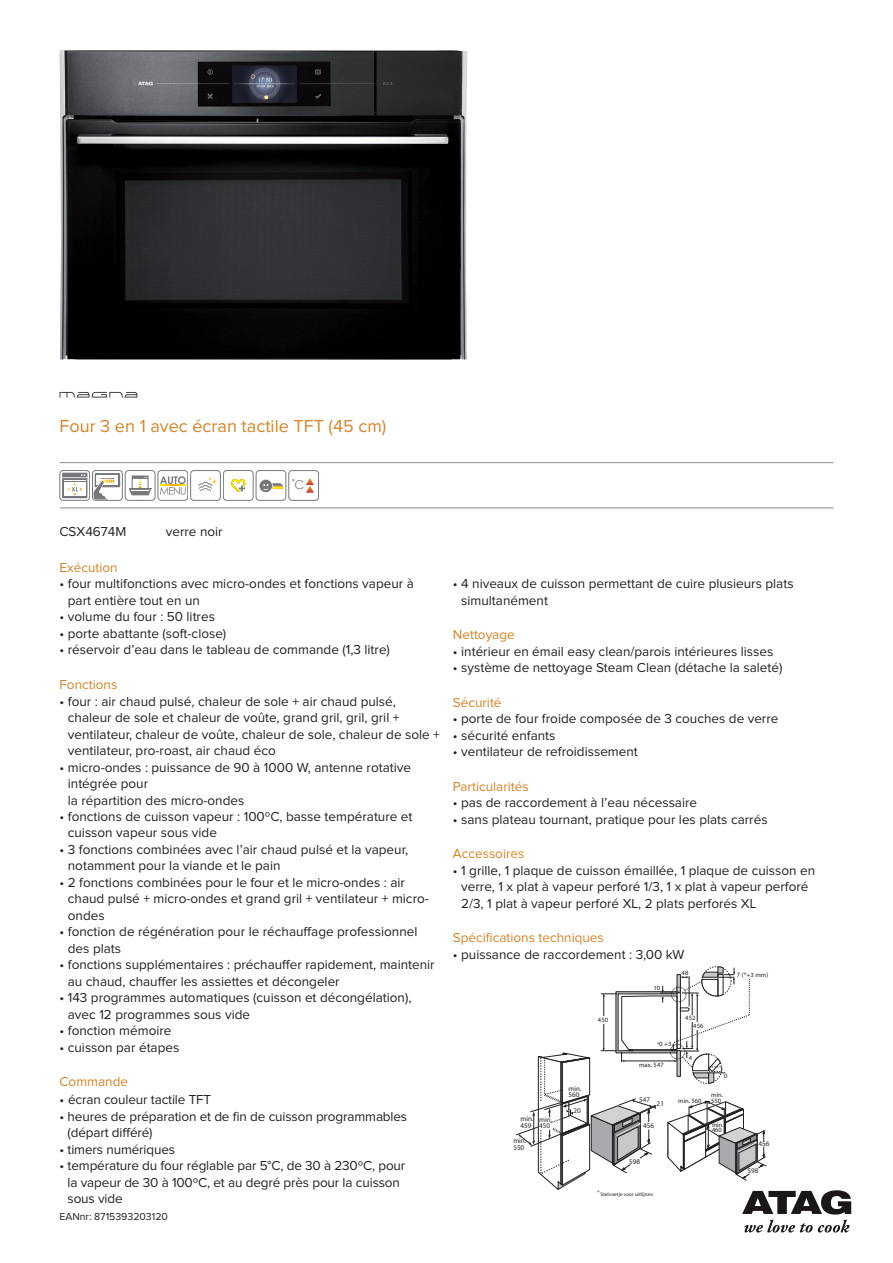
<style>
.page{position:relative;width:893px;height:1263px;background:#fff}
.page>*{position:absolute;margin:0;border:0;box-sizing:border-box;transform-origin:0 0}
.t1{font:18px "Proxima Nova";color:#db8225}
.t2{font:13.5px/16.5px "Proxima Nova";color:#231f20}
.t3{font:13.5px "Proxima Nova";color:#db8225}
.t4{font:12px "Century Gothic";color:#76787b}
.t5{font:10.5px "Proxima Nova";color:#231f20}
.t6{font:7.05px/6.4px "Helvetica Neue";color:#231f20}
.t7{font:7.05px "Helvetica Neue LT Std";color:#231f20}
.t8{font:6.6px/5.4px "Helvetica Neue";color:#231f20}
.t9{font:6.45px/7.4px "Helvetica Neue LT Std";letter-spacing:.01em;color:#231f20}
.t10{font:5.1px "Helvetica Neue LT Std";letter-spacing:.01em;color:#231f20}
.s1{font-size:5.1px}
</style>
<div class="page">
<hr style="left:60px;top:462px;width:773px;height:1px;background:#8a8c8f">
<hr style="left:60px;top:508px;width:773px;height:1px;background:#8a8c8f">
<svg style="left:744px;top:1220px;width:105px;height:12px"></svg>
<img style="left:59px;top:50px;width:408px;height:310px">
<svg style="left:60px;top:392px;width:77px;height:5px"></svg>
<svg style="left:516px;top:966px;width:335px;height:248px"></svg>
<div style="left:60px;top:470px;width:30px;height:31px;border:1px solid #76787b;border-radius:3px"></div>
<svg style="left:62px;top:473px;width:25px;height:25px"></svg>
<div style="left:92px;top:470px;width:31px;height:31px;border:1px solid #76787b;border-radius:3px"></div>
<svg style="left:94px;top:473px;width:26px;height:27px"></svg>
<div style="left:125px;top:470px;width:30px;height:31px;border:1px solid #76787b;border-radius:3px"></div>
<svg style="left:129px;top:475px;width:22px;height:20px"></svg>
<div style="left:158px;top:470px;width:30px;height:31px;border:1px solid #76787b;border-radius:3px"></div>
<svg style="left:160px;top:476px;width:26px;height:19px"></svg>
<div style="left:190px;top:470px;width:31px;height:31px;border:1px solid #76787b;border-radius:3px"></div>
<svg style="left:198px;top:477px;width:20px;height:14px"></svg>
<div style="left:223px;top:470px;width:30px;height:31px;border:1px solid #76787b;border-radius:3px"></div>
<svg style="left:231px;top:479px;width:15px;height:13px"></svg>
<div style="left:256px;top:470px;width:30px;height:31px;border:1px solid #76787b;border-radius:3px"></div>
<div style="left:260px;top:479px;width:13px;height:13px;background:#989a9b;border-radius:50%"></div>
<div style="left:260px;top:480px;width:12px;height:12px;background:#76787b;border-radius:50%"></div>
<svg style="left:261px;top:479px;width:22px;height:12px"></svg>
<div style="left:288px;top:470px;width:31px;height:31px;border:1px solid #76787b;border-radius:3px"></div>
<svg style="left:306px;top:478px;width:8px;height:15px"></svg>
<h1 class="t1" style="left:60px;top:418px;width:328px">Four 3 en 1 avec écran tactile TFT (45 cm)</h1>
<p class="t4" style="left:291px;top:477px;width:14px">˚C</p>
<p class="t2" style="left:60px;top:524px;width:68px">CSX4674M</p>
<p class="t2" style="left:166px;top:524px;width:58px">verre noir</p>
<p class="t3" style="left:60px;top:561px;width:60px">Exécution</p>
<p class="t2" style="left:68px;top:576px;width:348px;text-indent:-8px">• four multifonctions avec micro-ondes et fonctions vapeur à part entière tout en un</p>
<p class="t2" style="left:60px;top:609px;width:157px">• volume du four : 50 litres</p>
<p class="t2" style="left:60px;top:626px;width:168px">• porte abattante (soft-close)</p>
<p class="t2" style="left:60px;top:642px;width:332px">• réservoir d’eau dans le tableau de commande (1,3 litre)</p>
<p class="t3" style="left:60px;top:678px;width:59px">Fonctions</p>
<p class="t2" style="left:68px;top:693px;width:374px;text-indent:-8px">• four : air chaud pulsé, chaleur de sole + air chaud pulsé, chaleur de sole et chaleur de voûte, grand gril, gril, gril + ventilateur, chaleur de voûte, chaleur de sole, chaleur de sole + ventilateur, pro-roast, air chaud éco</p>
<p class="t2" style="left:68px;top:759px;width:345px;text-indent:-8px">• micro-ondes : puissance de 90 à 1000 W, antenne rotative intégrée pour<br>la répartition des micro-ondes</p>
<p class="t2" style="left:68px;top:809px;width:346px;text-indent:-8px">• fonctions de cuisson vapeur : 100ºC, basse température et cuisson vapeur sous vide</p>
<p class="t2" style="left:68px;top:842px;width:342px;text-indent:-8px">• 3 fonctions combinées avec l’air chaud pulsé et la vapeur, notamment pour la viande et le pain</p>
<p class="t2" style="left:68px;top:875px;width:363px;text-indent:-8px">• 2 fonctions combinées pour le four et le micro-ondes : air chaud pulsé + micro-ondes et grand gril + ventilateur + micro&shy;ondes</p>
<p class="t2" style="left:68px;top:924px;width:351px;text-indent:-8px">• fonction de régénération pour le réchauffage professionnel des plats</p>
<p class="t2" style="left:68px;top:957px;width:368px;text-indent:-8px">• fonctions supplémentaires : préchauffer rapidement, maintenir au chaud, chauffer les assiettes et décongeler</p>
<p class="t2" style="left:68px;top:990px;width:345px;text-indent:-8px">• 143 programmes automatiques (cuisson et décongélation), avec 12 programmes sous vide</p>
<p class="t2" style="left:60px;top:1023px;width:113px">• fonction mémoire</p>
<p class="t2" style="left:60px;top:1040px;width:121px">• cuisson par étapes</p>
<p class="t3" style="left:60px;top:1076px;width:70px">Commande</p>
<p class="t2" style="left:60px;top:1092px;width:153px">• écran couleur tactile TFT</p>
<p class="t2" style="left:68px;top:1109px;width:341px;text-indent:-8px">• heures de préparation et de fin de cuisson programmables (départ différé)</p>
<p class="t2" style="left:60px;top:1142px;width:117px">• timers numériques</p>
<p class="t2" style="left:68px;top:1158px;width:339px;text-indent:-8px">• température du four réglable par 5°C, de 30 à 230ºC, pour la vapeur de 30 à 100ºC, et au degré près pour la cuisson sous vide</p>
<p class="t5" style="left:60px;top:1212px;width:110px">EANnr: 8715393203120</p>
<p class="t2" style="left:461px;top:576px;width:334px;text-indent:-8px">• 4 niveaux de cuisson permettant de cuire plusieurs plats simultanément</p>
<p class="t3" style="left:453px;top:629px;width:63px">Nettoyage</p>
<p class="t2" style="left:453px;top:644px;width:322px">• intérieur en émail easy clean/parois intérieures lisses</p>
<p class="t2" style="left:453px;top:660px;width:331px">• système de nettoyage Steam Clean (détache la saleté)</p>
<p class="t3" style="left:453px;top:696px;width:50px">Sécurité</p>
<p class="t2" style="left:453px;top:711px;width:327px">• porte de four froide composée de 3 couches de verre</p>
<p class="t2" style="left:453px;top:728px;width:104px">• sécurité enfants</p>
<p class="t2" style="left:453px;top:744px;width:186px">• ventilateur de refroidissement</p>
<p class="t3" style="left:453px;top:780px;width:77px">Particularités</p>
<p class="t2" style="left:453px;top:795px;width:246px">• pas de raccordement à l’eau nécessaire</p>
<p class="t2" style="left:453px;top:812px;width:316px">• sans plateau tournant, pratique pour les plats carrés</p>
<p class="t3" style="left:453px;top:848px;width:73px">Accessoires</p>
<p class="t2" style="left:461px;top:863px;width:355px;text-indent:-8px">• 1 grille, 1 plaque de cuisson émaillée, 1 plaque de cuisson en verre, 1 x plat à vapeur perforé 1/3, 1 x plat à vapeur perforé<br>2/3, 1 plat à vapeur perforé XL, 2 plats perforés XL</p>
<p class="t3" style="left:453px;top:932px;width:152px">Spécifications techniques</p>
<p class="t2" style="left:453px;top:947px;width:233px">• puissance de raccordement : 3,00 kW</p>
<p class="t9" style="left:653px;top:984px;width:8px">10</p>
<p class="t9" style="left:682px;top:969px;width:8px">48</p>
<p class="t9" style="left:737px;top:970px;width:33px">7 (*+3 mm)</p>
<p class="t9" style="left:598px;top:1015px;width:12px">450</p>
<p class="t9" style="left:657px;top:1040px;width:16px"><span class="s1">*</span>0 +3</p>
<p class="t9" style="left:639px;top:1061px;width:26px">max. 547</p>
<p class="t9" style="left:693px;top:1014px;width:12px;text-indent:-8px">452<br>456</p>
<p class="t9" style="left:689px;top:1054px;width:5px">4</p>
<p class="t9" style="left:724px;top:1072px;width:5px">0</p>
<p class="t6" style="left:569px;top:1085px;width:15px">min.<br>560</p>
<p class="t6" style="left:573px;top:1108px;width:9px">20</p>
<p class="t7" style="left:639px;top:1095px;width:13px">547</p>
<p class="t7" style="left:657px;top:1099px;width:9px">21</p>
<p class="t6" style="left:520px;top:1116px;width:15px">min.<br>459</p>
<p class="t6" style="left:539px;top:1116px;width:15px">min.<br>450</p>
<p class="t6" style="left:643px;top:1122px;width:12px">456</p>
<p class="t6" style="left:629px;top:1158px;width:12px">598</p>
<p class="t6" style="left:513px;top:1137px;width:15px">min.<br>550</p>
<p class="t10" style="left:598px;top:1191px;width:57px">* Stelvoetje voor uitlijnen</p>
<p class="t8" style="left:678px;top:1098px;width:25px">min. 560</p>
<p class="t8" style="left:711px;top:1092px;width:13px">min.<br>550</p>
<p class="t8" style="left:712px;top:1122px;width:13px">min.<br>460</p>
<p class="t6" style="left:758px;top:1140px;width:13px">456</p>
<p class="t6" style="left:747px;top:1168px;width:12px">598</p>
</div>
